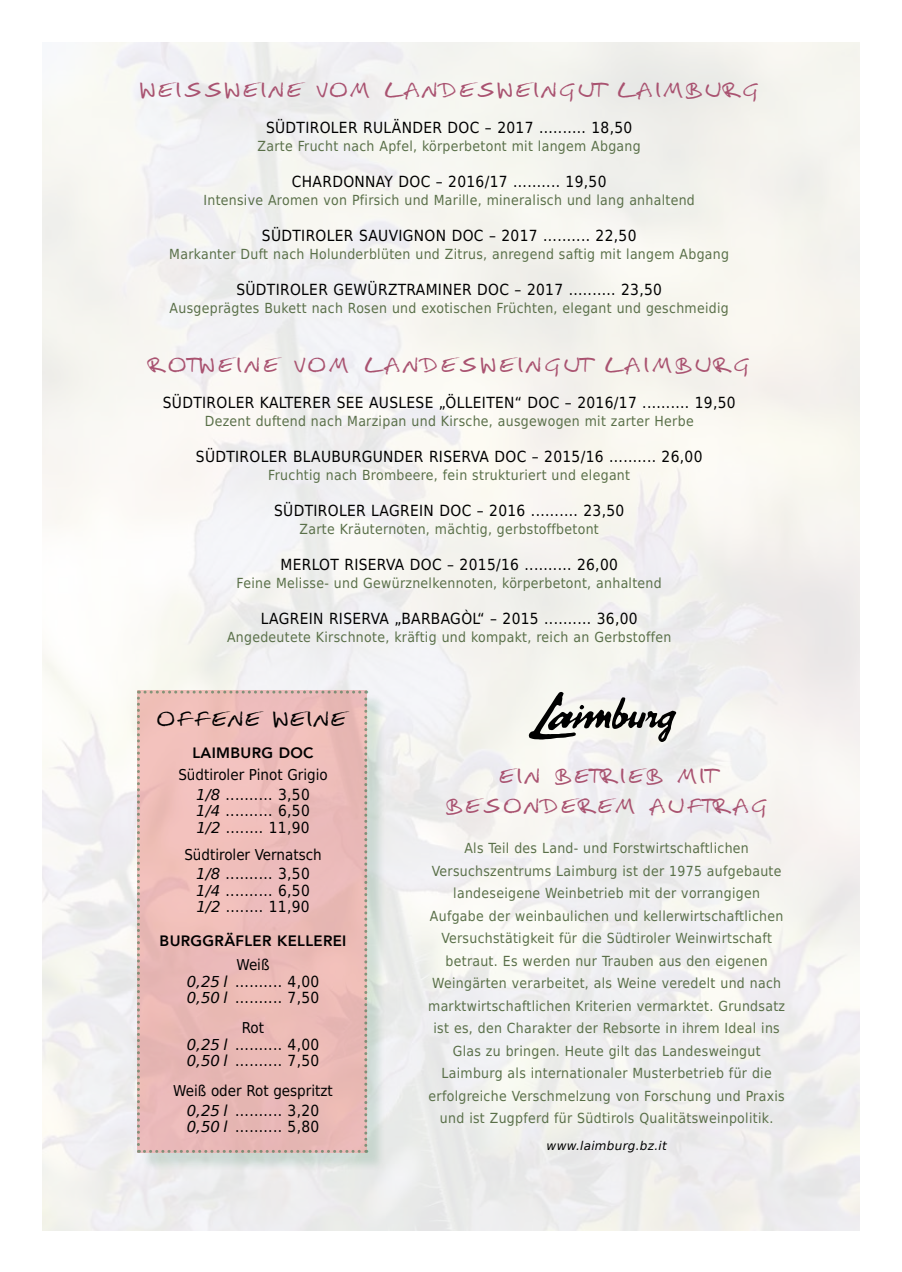
<style>
.page{position:relative;width:902px;height:1272px;background:#fff}
.page>*{position:absolute;margin:0;border:0;box-sizing:border-box;transform-origin:0 0}
.t1{font:27px/30px "Christopherhand";letter-spacing:.14em;color:#a95270;text-align:center}
.t2{font:27px "Christopherhand";letter-spacing:.16em;color:#a95270}
.t3{font:27px "Christopherhand";letter-spacing:.1em;color:#000}
.t4{font:15.3px/16.5px "DejaVu Sans Condensed";letter-spacing:.02em;color:#000}
.t5{font:15px "DejaVu Sans Condensed";color:#000}
.t6{font:800 15px "Avenir";letter-spacing:.02em;color:#000}
.t7{font:13.95px/22.5px "DejaVu Sans Condensed";letter-spacing:.02em;color:#596f48;text-align:center}
.t8{font:italic 12px "DejaVu Sans";letter-spacing:.02em;color:#000}
.s1{font-family:"DejaVu Sans";font-style:italic;font-size:15px}
</style>
<div class="page">
<div style="left:0;top:0;width:901px;height:1271px;background:linear-gradient(to bottom,#f7f6f3,#f3f2f2)"></div>
<hr style="left:0;top:0;width:1px;height:1271px;background:#fff">
<svg style="left:528px;top:692px;width:148px;height:50px"></svg>
<div style="left:140px;top:692px;width:246px;height:479px;background:#005d2b;opacity:.4"></div>
<div style="left:137px;top:690px;width:230px;height:462px;background:#ecbbb8"></div>
<h1 class="t1" style="left:140px;top:76px;width:619px">weissWeine vom Landesweingut Laimburg</h1>
<p class="t4" style="left:266px;top:119px;width:368px">Südtiroler ruländer DOC – 2017 .......... 18,50</p>
<p class="t7" style="left:257px;top:135px;width:384px">Zarte Frucht nach Apfel, körperbetont mit langem Abgang</p>
<p class="t4" style="left:292px;top:173px;width:52px">Chardonna</p>
<p class="t4" style="left:384px;top:173px;width:223px">y DOC – 2016/17 .......... 19,50</p>
<p class="t7" style="left:203px;top:189px;width:493px">I ntensive Aromen von Pfirsich und Marille, mineralisch und lang anhaltend</p>
<p class="t4" style="left:262px;top:227px;width:118px">Südtiroler Sauv</p>
<p class="t4" style="left:398px;top:227px;width:16px">ignon</p>
<p class="t4" style="left:451px;top:227px;width:186px">DOC – 2017 .......... 22,50</p>
<p class="t7" style="left:169px;top:243px;width:561px">Markanter Duft nach Holunderblüten und Zitrus, anregend saftig mit langem Abgang</p>
<p class="t4" style="left:236px;top:281px;width:427px">Südtiroler Gewürztraminer DOC – 2017 .......... 23,50</p>
<p class="t7" style="left:170px;top:297px;width:560px">Ausgeprägtes Bukett nach Rosen und exotischen Früchten, elegant und geschmeidig</p>
<h1 class="t2" style="left:149px;top:354px;width:601px">rotWeine vom Landesweingut Laimburg</h1>
<p class="t4" style="left:163px;top:393px;width:107px">Südtiroler Kalt</p>
<p class="t4" style="left:293px;top:393px;width:443px">erer See Auslese „Ölleiten“ DOC – 2016/17 .......... 19,50</p>
<p class="t7" style="left:205px;top:409px;width:490px">Dezent duftend nach Marzipan und Kirsche, ausgewogen mit zarter Herbe</p>
<p class="t4" style="left:196px;top:447px;width:118px">Südtiroler Blaubu</p>
<p class="t4" style="left:352px;top:447px;width:22px">rgund</p>
<p class="t4" style="left:405px;top:447px;width:299px">er riserva DOC – 2015/16 .......... 26,00</p>
<p class="t7" style="left:268px;top:463px;width:363px">Fruchtig nach Brombeere, fein strukturiert und elegant</p>
<p class="t4" style="left:274px;top:501px;width:351px">Südtiroler Lagrein DOC – 2016 .......... 23,50</p>
<p class="t7" style="left:299px;top:517px;width:301px">Zarte Kräuternoten, mächtig, gerbstoffbetont</p>
<p class="t4" style="left:280px;top:555px;width:41px">m erlot</p>
<p class="t4" style="left:344px;top:555px;width:275px">Riserva DOC – 2015/16 .......... 26,00</p>
<p class="t7" style="left:236px;top:571px;width:426px">Feine Melisse- und Gewürznelkennoten, körperbetont, anhaltend</p>
<p class="t4" style="left:261px;top:609px;width:181px">Lagrein Riserva „Barbag</p>
<p class="t4" style="left:461px;top:609px;width:178px">òl“ – 2015 .......... 36,00</p>
<p class="t7" style="left:227px;top:625px;width:446px">Angedeutete Kirschnote, kräftig und kompakt, reich an Gerbstoffen</p>
<h1 class="t3" style="left:158px;top:707px;width:189px">offene weine</h1>
<p class="t6" style="left:192px;top:740px;width:123px">LAIMBURG DOC</p>
<p class="t5" style="left:178px;top:762px;width:151px">Südtiroler Pinot Grigio</p>
<p class="t4" style="left:196px;top:785px;width:115px;text-align:justify"><span class="s1">1/8</span> .......... 3,50<br><span class="s1">1/4</span> .......... 6,50<br><span class="s1">1/2</span> ........ 11,90</p>
<p class="t5" style="left:184px;top:842px;width:139px">Südtiroler Vernatsch</p>
<p class="t4" style="left:196px;top:865px;width:115px;text-align:justify"><span class="s1">1/8</span> .......... 3,50<br><span class="s1">1/4</span> .......... 6,50<br><span class="s1">1/2</span> ........ 11,90</p>
<p class="t6" style="left:160px;top:929px;width:188px">BURGGRÄFLER KELLEREI</p>
<p class="t5" style="left:236px;top:952px;width:35px">Weiß</p>
<p class="t4" style="left:187px;top:972px;width:134px"><span class="s1">0,25 l</span> .......... 4,00<br><span class="s1">0,50 l</span> .......... 7,50</p>
<p class="t5" style="left:242px;top:1015px;width:24px">Rot</p>
<p class="t4" style="left:187px;top:1035px;width:134px"><span class="s1">0,25 l</span> .......... 4,00<br><span class="s1">0,50 l</span> .......... 7,50</p>
<p class="t5" style="left:173px;top:1078px;width:161px">Weiß oder Rot gespritzt</p>
<p class="t4" style="left:187px;top:1101px;width:134px"><span class="s1">0,25 l</span> .......... 3,20<br><span class="s1">0,50 l</span> .......... 5,80</p>
<h1 class="t1" style="left:446px;top:761px;width:322px">Ein Betrieb mit besonderem Auftrag</h1>
<p class="t7" style="left:428px;top:836px;width:358px">Als Teil des Land- und Forstwirtschaftlichen Versuchszentrums Laimburg ist der 1975 aufgebaute landeseigene Weinbetrieb mit der vorrangigen Aufgabe der weinbaulichen und kellerwirtschaftlichen Versuchstätigkeit für die Südtiroler Weinwirtschaft betraut. Es werden nur Trauben aus den eigenen Weingärten verarbeitet, als Weine veredelt und nach marktwirtschaftlichen Kriterien vermarktet. Grundsatz ist es, den Charakter der Rebsorte in ihrem Ideal ins Glas zu bringen. Heute gilt das Landesweingut Laimburg als internationaler Musterbetrieb für die erfolgreiche Verschmelzung von Forschung und Praxis und ist Zugpferd für Südtirols Qualitätsweinpolitik.</p>
<p class="t8" style="left:546px;top:1137px;width:122px">www.laimburg.bz.it</p>
</div>
